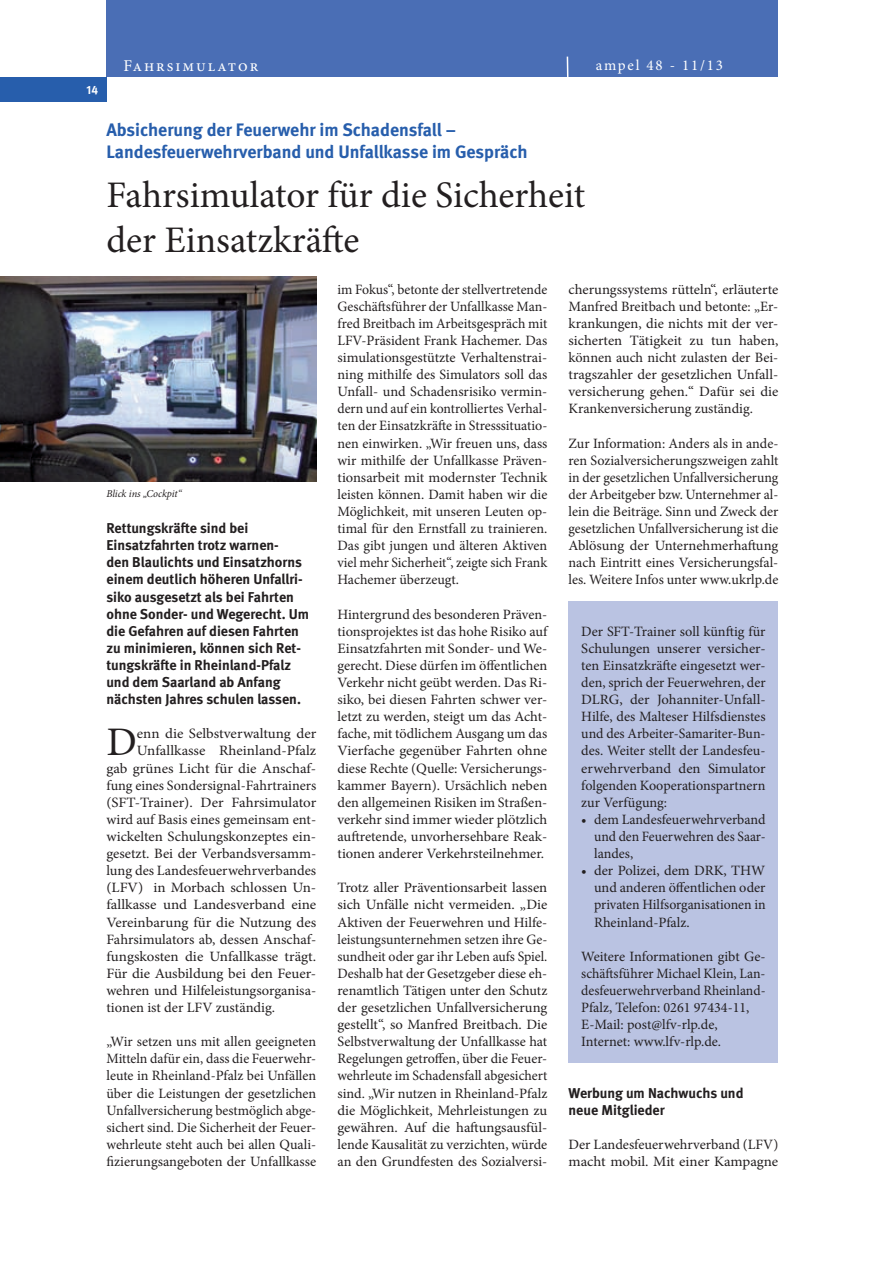
<style>
.page{position:relative;width:891px;height:1262px;background:#fff}
.page>*{position:absolute;margin:0;border:0;box-sizing:border-box;transform-origin:0 0}
.t1{font:40.5px "Minion Pro";color:#231f20}
.t2{font:37.5px/45px "Minion Pro";color:#231f20}
.t3{font:700 18px/21.6px "DGUV Meta";color:#275eac}
.t4{font:16.5px "Minion Pro";color:#fff}
.t5{font:15px "Minion Pro";letter-spacing:.12em;color:#fff}
.t6{font:14.25px/17.1px "Minion Pro";color:#231f20;text-align:justify}
.t7{font:700 14.25px/17.1px "DGUV Meta";color:#231f20}
.t8{font:14.25px "Minion Pro";color:#231f20;scale:1.05 1}
.t9{font:700 12px "DGUV Meta";color:#fff}
.t10{font:italic 10.5px "Minion Pro";letter-spacing:-.01em;color:#231f20}
</style>
<div class="page">
<div style="left:106px;top:0;width:672px;height:77px;background:#4a6eb5"></div>
<div style="left:0;top:77px;width:106px;height:25px;background:#275eac"></div>
<svg style="left:567px;top:57px;width:1px;height:20px"></svg>
<img style="left:0;top:276px;width:316px;height:206px">
<div style="left:569px;top:601px;width:209px;height:462px;background:#bac3e2"></div>
<p class="t9" style="left:86px;top:82px;width:13px">14</p>
<p class="t4" style="left:123px;top:55px;width:136px">Fahrsimulator</p>
<p class="t5" style="left:596px;top:55px;width:129px">ampel 48 - 11/13</p>
<p class="t3" style="left:106px;top:120px;width:423px">Absicherung der Feuerwehr im Schadensfall –<br>Landesfeuerwehrverband und Unfallkasse im Gespräch</p>
<h2 class="t2" style="left:106px;top:173px;width:480px">Fahrsimulator für die Sicherheit der Einsatzkräfte</h2>
<p class="t6" style="left:337px;top:281px;width:211px">im Fokus“, betonte der stellvertretende Geschäftsführer der Unfallkasse Man&shy;fred Breitbach im Arbeitsgespräch mit LFV-Präsident Frank Hachemer. Das simulationsgestützte Verhaltenstrai&shy;ning mithilfe des Simulators soll das Unfall- und Schadensrisiko vermin&shy;dern und auf ein kontrolliertes Verhal&shy;ten der Einsatzkräfte in Stresssituatio&shy;nen einwirken. „Wir freuen uns, dass wir mithilfe der Unfallkasse Präven&shy;tionsarbeit mit modernster Technik leisten können. Damit haben wir die Möglichkeit, mit unseren Leuten op&shy;timal für den Ernstfall zu trainieren.<br>Das gibt jungen und älteren Aktiven viel mehr Sicherheit“, zeigte sich Frank Hachemer überzeugt.</p>
<p class="t6" style="left:337px;top:605px;width:211px">Hintergrund des besonderen Präven&shy;tionsprojektes ist das hohe Risiko auf Einsatzfahrten mit Sonder- und We&shy;gerecht. Diese dürfen im öffentlichen Verkehr nicht geübt werden. Das Ri&shy;siko, bei diesen Fahrten schwer ver&shy;letzt zu werden, steigt um das Acht&shy;fache, mit tödlichem Ausgang um das Vierfache gegenüber Fahrten ohne diese Rechte (Quelle: Versicherungs&shy;kammer Bayern). Ursächlich neben den allgemeinen Risiken im Straßen&shy;verkehr sind immer wieder plötzlich auftretende, unvorhersehbare Reak&shy;tionen anderer Verkehrsteilnehmer.</p>
<p class="t6" style="left:337px;top:879px;width:211px">Trotz aller Präventionsarbeit lassen sich Unfälle nicht vermeiden. „Die Aktiven der Feuerwehren und Hilfe&shy;leistungsunternehmen setzen ihre Ge&shy;sundheit oder gar ihr Leben aufs Spiel.<br>Deshalb hat der Gesetzgeber diese eh&shy;renamtlich Tätigen unter den Schutz der gesetzlichen Unfallversicherung gestellt“, so Manfred Breitbach. Die Selbstverwaltung der Unfallkasse hat Regelungen getroffen, über die Feuer&shy;wehrleute im Schadensfall abgesichert sind. „Wir nutzen in Rheinland-Pfalz die Möglichkeit, Mehrleistungen zu gewähren. Auf die haftungsausfül&shy;lende Kausalität zu verzichten, würde an den Grundfesten des Sozialversi-</p>
<p class="t6" style="left:569px;top:281px;width:211px">cherungssystems rütteln“, erläuterte Manfred Breitbach und betonte: „Er&shy;krankungen, die nichts mit der ver&shy;sicherten Tätigkeit zu tun haben, können auch nicht zulasten der Bei&shy;tragszahler der gesetzlichen Unfall&shy;versicherung gehen.“ Dafür sei die Krankenversicherung zuständig.</p>
<p class="t6" style="left:569px;top:434px;width:211px">Zur Information: Anders als in ande&shy;ren Sozialversicherungszweigen zahlt in der gesetzlichen Unfallversicherung der Arbeitgeber bzw. Unternehmer al&shy;lein die Beiträge. Sinn und Zweck der gesetzlichen Unfallversicherung ist die Ablösung der Unternehmerhaftung nach Eintritt eines Versicherungsfal&shy;les. Weitere Infos unter www.ukrlp.de</p>
<p class="t6" style="left:581px;top:623px;width:186px">Der SFT-Trainer soll künftig für Schulungen unserer versicher&shy;ten Einsatzkräfte eingesetzt wer&shy;den, sprich der Feuerwehren, der DLRG, der Johanniter-Unfall-Hilfe, des Malteser Hilfsdienstes und des Arbeiter-Samariter-Bun&shy;des. Weiter stellt der Landesfeu&shy;erwehrverband den Simulator folgenden Kooperationspartnern zur Verfügung:</p>
<p class="t6" style="left:594px;top:811px;width:173px;text-indent:-13px">• dem Landesfeuerwehrverband und den Feuerwehren des Saar&shy;landes,</p>
<p class="t6" style="left:594px;top:862px;width:173px;text-indent:-13px">• der Polizei, dem DRK, THW und anderen öffentlichen oder privaten Hilfsorganisationen in Rheinland-Pfalz.</p>
<p class="t6" style="left:581px;top:947px;width:186px;text-align:left">Weitere Informationen gibt Ge&shy;schäftsführer Michael Klein, Lan&shy;desfeuerwehrverband Rheinland-<br>Pfalz, Telefon: 0261 97434-11,<br>E-Mail: post@lfv-rlp.de,<br>Internet: www.lfv-rlp.de.</p>
<p class="t7" style="left:569px;top:1084px;width:176px">Werbung um Nachwuchs und neue Mitglieder</p>
<p class="t6" style="left:569px;top:1136px;width:211px">Der Landesfeuerwehrverband (LFV) macht mobil. Mit einer Kampagne</p>
<p class="t10" style="left:106px;top:486px;width:77px">Blick ins „Cockpit“</p>
<p class="t7" style="left:106px;top:520px;width:204px">Rettungskräfte sind bei<br>Einsatzfahrten trotz warnen-<br>den Blaulichts und Einsatzhorns einem deutlich höheren Unfallri&shy;siko ausgesetzt als bei Fahrten ohne Sonder- und Wegerecht. Um die Gefahren auf diesen Fahrten zu minimieren, können sich Ret&shy;tungskräfte in Rheinland-Pfalz und dem Saarland ab Anfang nächsten Jahres schulen lassen.</p>
<h1 class="t1" style="left:106px;top:715px;width:32px">D</h1>
<p class="t8" style="left:137px;top:724px;width:172px">enn die Selbstverwaltung der</p>
<p class="t8" style="left:137px;top:741px;width:172px">Unfallkasse Rheinland-Pfalz</p>
<p class="t8" style="left:106px;top:758px;width:201px">gab grünes Licht für die Anschaf-</p>
<p class="t6" style="left:106px;top:776px;width:211px">fung eines Sondersignal-Fahrtrainers</p>
<p class="t8" style="left:106px;top:792px;width:201px">(SFT-Trainer). Der Fahrsimulator</p>
<p class="t6" style="left:106px;top:811px;width:211px">wird auf Basis eines gemeinsam ent-</p>
<p class="t8" style="left:106px;top:827px;width:201px">wickelten Schulungskonzeptes ein-</p>
<p class="t6" style="left:106px;top:845px;width:211px">gesetzt. Bei der Verbandsversamm-</p>
<p class="t6" style="left:106px;top:862px;width:211px">lung des Landesfeuerwehrverbandes</p>
<p class="t8" style="left:106px;top:878px;width:201px">(LFV) in Morbach schlossen Un-</p>
<p class="t8" style="left:106px;top:895px;width:201px">fallkasse und Landesverband eine</p>
<p class="t8" style="left:106px;top:912px;width:201px">Vereinbarung für die Nutzung des</p>
<p class="t6" style="left:106px;top:930px;width:211px">Fahrsimulators ab, dessen Anschaf-</p>
<p class="t8" style="left:106px;top:946px;width:201px">fungskosten die Unfallkasse trägt.</p>
<p class="t8" style="left:106px;top:963px;width:201px">Für die Ausbildung bei den Feuer-</p>
<p class="t6" style="left:106px;top:982px;width:211px">wehren und Hilfeleistungsorganisa-</p>
<p class="t6" style="left:106px;top:999px;width:170px">tionen ist der LFV zuständig.</p>
<p class="t6" style="left:106px;top:1033px;width:211px">„Wir setzen uns mit allen geeigneten Mitteln dafür ein, dass die Feuerwehr&shy;leute in Rheinland-Pfalz bei Unfällen über die Leistungen der gesetzlichen Unfallversicherung bestmöglich abge&shy;sichert sind. Die Sicherheit der Feuer&shy;wehrleute steht auch bei allen Quali&shy;fizierungsangeboten der Unfallkasse</p>
</div>
